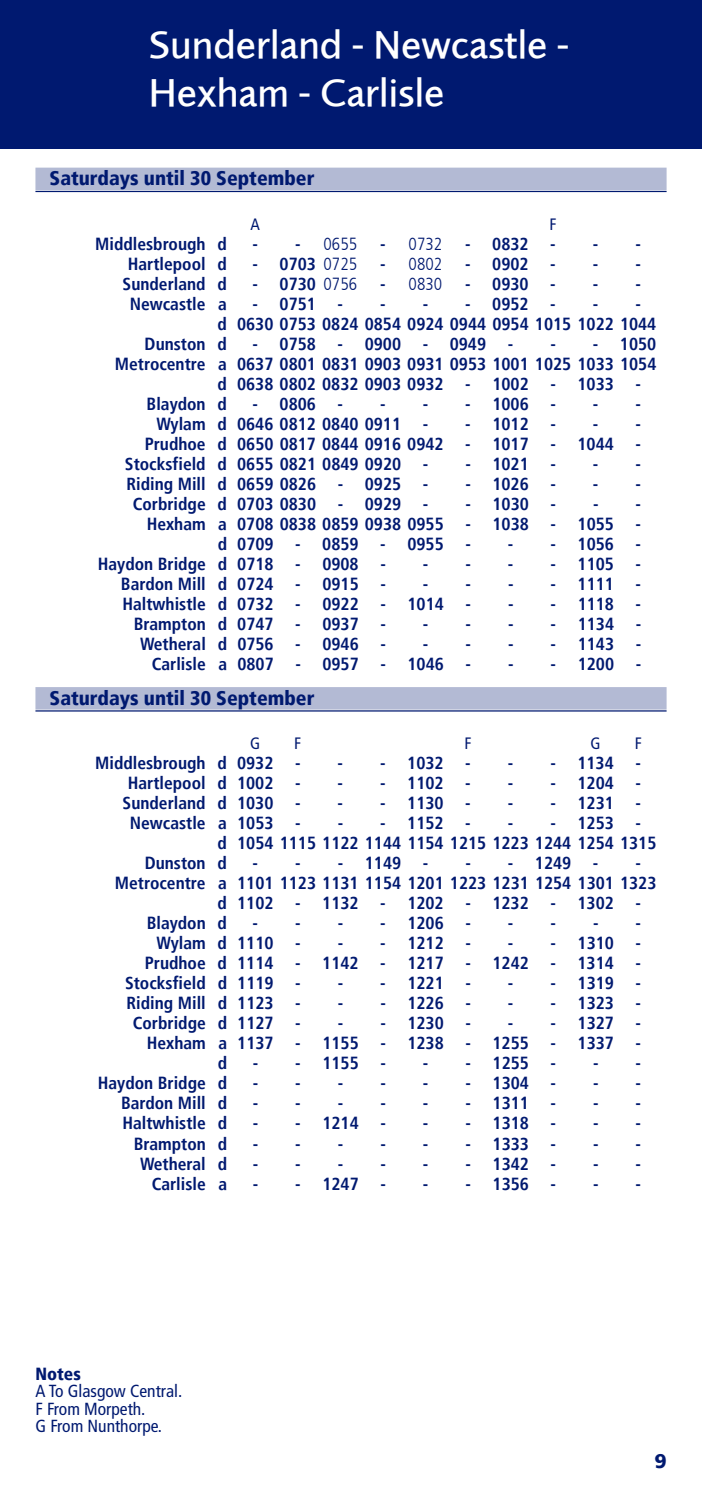
<style>
.page{position:relative;width:702px;height:1489px;background:#fff}
.page>*{position:absolute;margin:0;border:0;box-sizing:border-box;transform-origin:0 0}
.t1{font:500 40px/48px "Foundry Sans";color:#fff}
.t2{font:900 condensed 20px "Frutiger LT";color:#001970}
.t3{font:900 20px "Frutiger LT";color:#001970}
.t4{font:700 condensed 17.5px "Frutiger LT";color:#001970}
.t5{font:condensed 17.5px/17.5px "Frutiger LT";color:#001970}
.t6{font:300 condensed 17.5px "Frutiger LT";color:#001970}
.t7{font:900 condensed 17.5px "Frutiger LT";color:#001970}
.t8{font:condensed 16.5px "Frutiger LT";color:#001970}
.s1{font-weight:700}
.s2{font-weight:300}
</style>
<div class="page">
<div style="left:0;top:0;width:702px;height:149px;background:#001970"></div>
<div style="left:35px;top:168px;width:631px;height:22px;background:#b3bad4"></div>
<hr style="left:35px;top:191px;width:631px;height:1px;background:#001970">
<div style="left:35px;top:687px;width:631px;height:22px;background:#b3bad4"></div>
<hr style="left:35px;top:710px;width:631px;height:1px;background:#001970">
<h1 class="t1" style="left:149px;top:20px;width:421px">Sunderland - Newcastle -<br>Hexham - Carlisle</h1>
<p class="t2" style="left:50px;top:166px;width:266px">Saturdays until 30 September</p>
<p class="t8" style="left:250px;top:214px;width:11px">A</p>
<p class="t8" style="left:549px;top:214px;width:9px">F</p>
<p class="t4" style="left:95px;top:233px;width:133px">Middlesbrough d</p>
<p class="t4" style="left:252px;top:233px;width:50px">- -</p>
<p class="t6" style="left:323px;top:234px;width:35px">0655</p>
<p class="t6" style="left:380px;top:234px;width:64px"><span class="s1">-</span> 0732</p>
<p class="t4" style="left:465px;top:233px;width:92px">- 0832 -</p>
<p class="t4" style="left:593px;top:233px;width:50px">- -</p>
<p class="t4" style="left:128px;top:253px;width:101px">Hartlepool d</p>
<p class="t4" style="left:252px;top:253px;width:106px">- 0703 <span class="s2">0725</span></p>
<p class="t6" style="left:380px;top:254px;width:64px"><span class="s1">-</span> 0802</p>
<p class="t4" style="left:465px;top:253px;width:92px">- 0902 -</p>
<p class="t4" style="left:593px;top:253px;width:50px">- -</p>
<p class="t4" style="left:123px;top:273px;width:106px">Sunderland d</p>
<p class="t4" style="left:252px;top:273px;width:106px">- 0730 <span class="s2">0756</span></p>
<p class="t6" style="left:380px;top:274px;width:64px"><span class="s1">-</span> 0830</p>
<p class="t4" style="left:465px;top:273px;width:92px">- 0930 -</p>
<p class="t4" style="left:593px;top:273px;width:50px">- -</p>
<p class="t4" style="left:130px;top:293px;width:99px">Newcastle a</p>
<p class="t4" style="left:252px;top:293px;width:92px">- 0751 -</p>
<p class="t4" style="left:380px;top:293px;width:50px">- -</p>
<p class="t4" style="left:465px;top:293px;width:92px">- 0952 -</p>
<p class="t4" style="left:593px;top:293px;width:50px">- -</p>
<p class="t4" style="left:217px;top:313px;width:440px">d 0630 0753 0824 0854 0924 0944 0954 1015 1022 1044</p>
<p class="t4" style="left:145px;top:333px;width:84px">Dunston d</p>
<p class="t4" style="left:252px;top:333px;width:262px">- 0758 - 0900 - 0949 -</p>
<p class="t4" style="left:550px;top:333px;width:107px">- - 1050</p>
<p class="t4" style="left:115px;top:353px;width:543px">Metrocentre a 0637 0801 0831 0903 0931 0953 1001 1025 1033 1054</p>
<p class="t4" style="left:217px;top:373px;width:425px">d 0638 0802 0832 0903 0932 - 1002 - 1033 -</p>
<p class="t4" style="left:147px;top:393px;width:82px">Blaydon d</p>
<p class="t4" style="left:252px;top:393px;width:92px">- 0806 -</p>
<p class="t4" style="left:380px;top:393px;width:50px">- -</p>
<p class="t4" style="left:465px;top:393px;width:92px">- 1006 -</p>
<p class="t4" style="left:593px;top:393px;width:50px">- -</p>
<p class="t4" style="left:156px;top:413px;width:273px">Wylam d 0646 0812 0840 0911 -</p>
<p class="t4" style="left:465px;top:413px;width:92px">- 1012 -</p>
<p class="t4" style="left:593px;top:413px;width:50px">- -</p>
<p class="t4" style="left:145px;top:433px;width:498px">Prudhoe d 0650 0817 0844 0916 0942 - 1017 - 1044 -</p>
<p class="t4" style="left:125px;top:453px;width:305px">Stocksfield d 0655 0821 0849 0920 -</p>
<p class="t4" style="left:465px;top:453px;width:92px">- 1021 -</p>
<p class="t4" style="left:593px;top:453px;width:50px">- -</p>
<p class="t4" style="left:126px;top:473px;width:303px">Riding Mill d 0659 0826 - 0925 -</p>
<p class="t4" style="left:465px;top:473px;width:92px">- 1026 -</p>
<p class="t4" style="left:593px;top:473px;width:50px">- -</p>
<p class="t4" style="left:133px;top:493px;width:297px">Corbridge d 0703 0830 - 0929 -</p>
<p class="t4" style="left:465px;top:493px;width:92px">- 1030 -</p>
<p class="t4" style="left:593px;top:493px;width:50px">- -</p>
<p class="t4" style="left:147px;top:513px;width:496px">Hexham a 0708 0838 0859 0938 0955 - 1038 - 1055 -</p>
<p class="t4" style="left:218px;top:533px;width:255px">d 0709 - 0859 - 0955 -</p>
<p class="t4" style="left:508px;top:533px;width:135px">- - 1056 -</p>
<p class="t4" style="left:98px;top:553px;width:289px">Haydon Bridge d 0718 - 0908 -</p>
<p class="t4" style="left:423px;top:553px;width:50px">- -</p>
<p class="t4" style="left:508px;top:553px;width:135px">- - 1105 -</p>
<p class="t4" style="left:121px;top:573px;width:266px">Bardon Mill d 0724 - 0915 -</p>
<p class="t4" style="left:423px;top:573px;width:50px">- -</p>
<p class="t4" style="left:508px;top:573px;width:135px">- - 1111 -</p>
<p class="t4" style="left:122px;top:593px;width:350px">Haltwhistle d 0732 - 0922 - 1014 -</p>
<p class="t4" style="left:508px;top:593px;width:135px">- - 1118 -</p>
<p class="t4" style="left:134px;top:613px;width:254px">Brampton d 0747 - 0937 -</p>
<p class="t4" style="left:423px;top:613px;width:50px">- -</p>
<p class="t4" style="left:508px;top:613px;width:135px">- - 1134 -</p>
<p class="t4" style="left:140px;top:633px;width:247px">Wetheral d 0756 - 0946 -</p>
<p class="t4" style="left:423px;top:633px;width:50px">- -</p>
<p class="t4" style="left:508px;top:633px;width:135px">- - 1143 -</p>
<p class="t4" style="left:152px;top:653px;width:321px">Carlisle a 0807 - 0957 - 1046 -</p>
<p class="t4" style="left:508px;top:653px;width:135px">- - 1200 -</p>
<p class="t2" style="left:50px;top:685px;width:266px">Saturdays until 30 September</p>
<p class="t8" style="left:250px;top:734px;width:12px">G</p>
<p class="t8" style="left:294px;top:734px;width:9px">F</p>
<p class="t8" style="left:464px;top:734px;width:9px">F</p>
<p class="t8" style="left:590px;top:734px;width:12px">G</p>
<p class="t8" style="left:634px;top:734px;width:9px">F</p>
<p class="t4" style="left:95px;top:752px;width:207px">Middlesbrough d 0932 -</p>
<p class="t4" style="left:337px;top:752px;width:135px">- - 1032 -</p>
<p class="t4" style="left:507px;top:752px;width:135px">- - 1134 -</p>
<p class="t4" style="left:128px;top:772px;width:174px">Hartlepool d 1002 -</p>
<p class="t4" style="left:337px;top:772px;width:135px">- - 1102 -</p>
<p class="t4" style="left:508px;top:772px;width:135px">- - 1204 -</p>
<p class="t4" style="left:123px;top:792px;width:179px">Sunderland d 1030 -</p>
<p class="t4" style="left:337px;top:792px;width:135px">- - 1130 -</p>
<p class="t4" style="left:508px;top:792px;width:135px">- - 1231 -</p>
<p class="t4" style="left:130px;top:812px;width:172px">Newcastle a 1053 -</p>
<p class="t4" style="left:337px;top:812px;width:135px">- - 1152 -</p>
<p class="t4" style="left:508px;top:812px;width:135px">- - 1253 -</p>
<p class="t4" style="left:217px;top:832px;width:440px">d 1054 1115 1122 1144 1154 1215 1223 1244 1254 1315</p>
<p class="t4" style="left:145px;top:852px;width:84px">Dunston d</p>
<p class="t4" style="left:252px;top:852px;width:50px">- -</p>
<p class="t4" style="left:338px;top:852px;width:92px">- 1149 -</p>
<p class="t4" style="left:465px;top:852px;width:135px">- - 1249 -</p>
<p class="t4" style="left:635px;top:852px;width:7px">-</p>
<p class="t4" style="left:115px;top:872px;width:543px">Metrocentre a 1101 1123 1131 1154 1201 1223 1231 1254 1301 1323</p>
<p class="t4" style="left:217px;top:892px;width:425px">d 1102 - 1132 - 1202 - 1232 - 1302 -</p>
<p class="t4" style="left:147px;top:912px;width:82px">Blaydon d</p>
<p class="t4" style="left:252px;top:912px;width:50px">- -</p>
<p class="t4" style="left:338px;top:912px;width:135px">- - 1206 -</p>
<p class="t4" style="left:508px;top:912px;width:50px">- -</p>
<p class="t4" style="left:593px;top:912px;width:50px">- -</p>
<p class="t4" style="left:156px;top:932px;width:146px">Wylam d 1110 -</p>
<p class="t4" style="left:338px;top:932px;width:135px">- - 1212 -</p>
<p class="t4" style="left:508px;top:932px;width:135px">- - 1310 -</p>
<p class="t4" style="left:145px;top:952px;width:497px">Prudhoe d 1114 - 1142 - 1217 - 1242 - 1314 -</p>
<p class="t4" style="left:125px;top:972px;width:177px">Stocksfield d 1119 -</p>
<p class="t4" style="left:338px;top:972px;width:135px">- - 1221 -</p>
<p class="t4" style="left:508px;top:972px;width:135px">- - 1319 -</p>
<p class="t4" style="left:127px;top:992px;width:176px">Riding Mill d 1123 -</p>
<p class="t4" style="left:338px;top:992px;width:135px">- - 1226 -</p>
<p class="t4" style="left:508px;top:992px;width:135px">- - 1323 -</p>
<p class="t4" style="left:133px;top:1012px;width:169px">Corbridge d 1127 -</p>
<p class="t4" style="left:338px;top:1012px;width:135px">- - 1230 -</p>
<p class="t4" style="left:508px;top:1012px;width:135px">- - 1327 -</p>
<p class="t4" style="left:147px;top:1032px;width:496px">Hexham a 1137 - 1155 - 1238 - 1255 - 1337 -</p>
<p class="t4" style="left:218px;top:1052px;width:11px">d</p>
<p class="t4" style="left:253px;top:1052px;width:135px">- - 1155 -</p>
<p class="t4" style="left:423px;top:1052px;width:135px">- - 1255 -</p>
<p class="t4" style="left:593px;top:1052px;width:50px">- -</p>
<p class="t4" style="left:98px;top:1072px;width:131px">Haydon Bridge d</p>
<p class="t4" style="left:253px;top:1072px;width:50px">- -</p>
<p class="t4" style="left:338px;top:1072px;width:50px">- -</p>
<p class="t4" style="left:423px;top:1072px;width:135px">- - 1304 -</p>
<p class="t4" style="left:593px;top:1072px;width:50px">- -</p>
<p class="t4" style="left:121px;top:1092px;width:108px">Bardon Mill d</p>
<p class="t4" style="left:253px;top:1092px;width:50px">- -</p>
<p class="t4" style="left:338px;top:1092px;width:50px">- -</p>
<p class="t4" style="left:423px;top:1092px;width:135px">- - 1311 -</p>
<p class="t4" style="left:593px;top:1092px;width:50px">- -</p>
<p class="t4" style="left:122px;top:1112px;width:106px">Haltwhistle d</p>
<p class="t4" style="left:253px;top:1112px;width:135px">- - 1214 -</p>
<p class="t4" style="left:423px;top:1112px;width:135px">- - 1318 -</p>
<p class="t4" style="left:593px;top:1112px;width:50px">- -</p>
<p class="t4" style="left:134px;top:1132px;width:95px">Brampton d</p>
<p class="t4" style="left:253px;top:1132px;width:50px">- -</p>
<p class="t4" style="left:338px;top:1132px;width:50px">- -</p>
<p class="t4" style="left:423px;top:1132px;width:135px">- - 1333 -</p>
<p class="t4" style="left:593px;top:1132px;width:50px">- -</p>
<p class="t4" style="left:140px;top:1152px;width:89px">Wetheral d</p>
<p class="t4" style="left:253px;top:1152px;width:50px">- -</p>
<p class="t4" style="left:338px;top:1152px;width:50px">- -</p>
<p class="t4" style="left:423px;top:1152px;width:135px">- - 1342 -</p>
<p class="t4" style="left:593px;top:1152px;width:50px">- -</p>
<p class="t4" style="left:152px;top:1172px;width:77px">Carlisle a</p>
<p class="t4" style="left:253px;top:1172px;width:135px">- - 1247 -</p>
<p class="t4" style="left:423px;top:1172px;width:135px">- - 1356 -</p>
<p class="t4" style="left:593px;top:1172px;width:50px">- -</p>
<p class="t7" style="left:35px;top:1362px;width:47px">Notes</p>
<p class="t5" style="left:35px;top:1382px;width:148px">A To Glasgow Central.<br>F From Morpeth.<br>G From Nunthorpe.</p>
<p class="t3" style="left:654px;top:1448px;width:14px">9</p>
</div>
